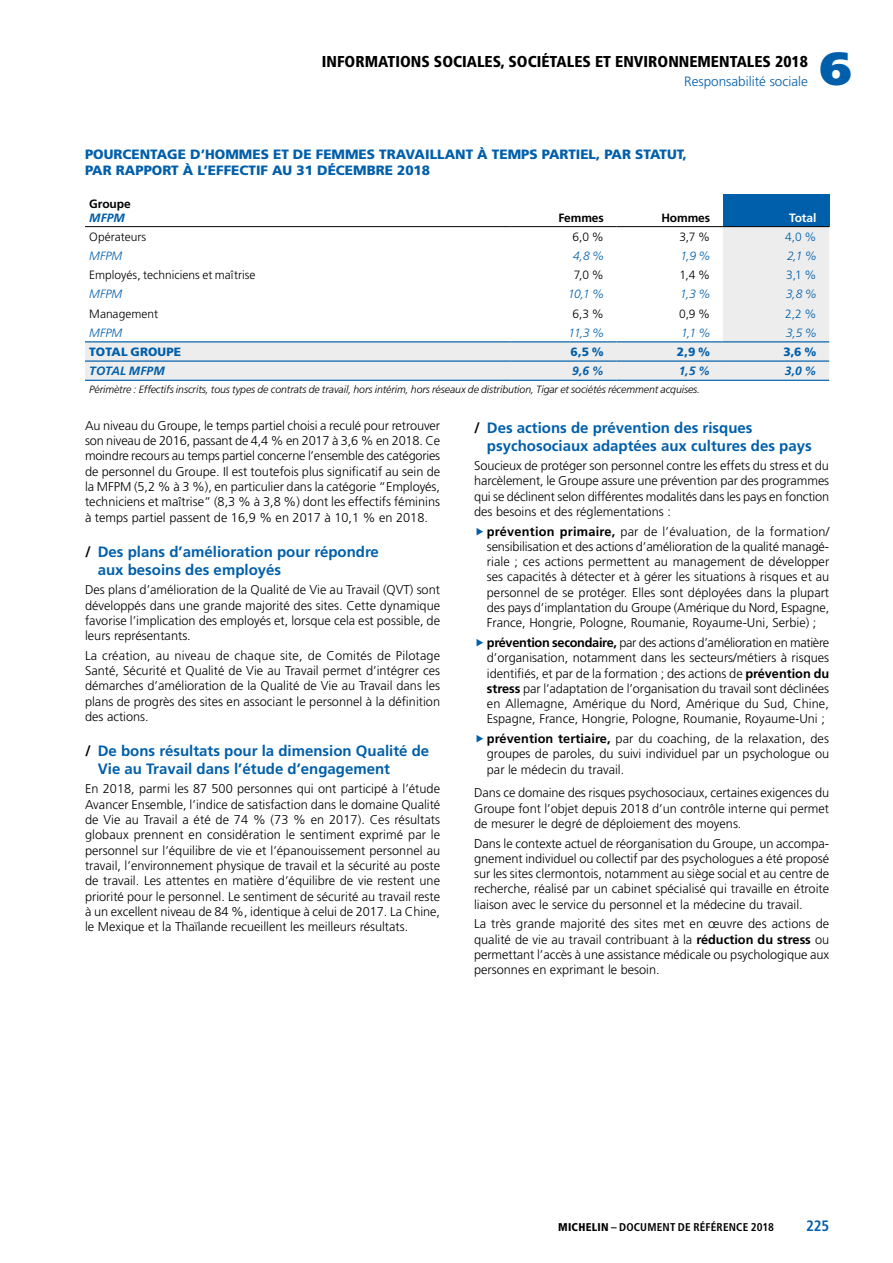
<style>
.page{position:relative;width:893px;height:1263px;background:#fff}
.page>*{position:absolute;margin:0;border:0;box-sizing:border-box;transform-origin:0 0}
.t1{font:900 46.35px "Frutiger LT Std";color:#005faa}
.t2{font:900 condensed 15.75px "Frutiger LT Std";color:#000}
.t3{font:700 15px/18px "Frutiger LT Std";color:#005faa}
.t4{font:700 condensed 15px "Frutiger LT Std";color:#005faa}
.Table_Titre1{font:900 13.5px/16.2px "Frutiger LT Std";color:#005faa}
.t5{font:300 13.5px "Frutiger LT Std";color:#005faa}
.Texte{font:300 12.75px/15.3px "Frutiger LT Std";color:#000;text-align:justify}
.puce_intro_Text{font:300 12.75px/15.3px "Frutiger LT Std";color:#000;text-align:justify}
.Table{font:300 12px "Frutiger LT Std";color:#000}
.Table_Italique{font:italic 300 12px "Frutiger LT Std";letter-spacing:.01em;color:#005faa}
.Table_Total{font:900 12px "Frutiger LT Std";letter-spacing:.01em;color:#005faa}
.Table_Total-2{font:italic 700 12px "Frutiger LT Std";letter-spacing:.015em;color:#005faa}
.Table_Tetiere{font:700 12px "Frutiger LT Std";letter-spacing:-.01em;color:#000}
.Table-2{font:300 12px "Frutiger LT Std";color:#005faa}
.Table_TetiereAnnee{font:700 12px "Frutiger LT Std";letter-spacing:-.015em;color:#fff}
.Table_Tetiere-2{font:italic 700 12px "Frutiger LT Std";color:#005faa}
.t6{font:700 condensed 11.25px "Frutiger LT Std";letter-spacing:.015em;color:#000}
.Table_Note{font:italic 300 10.5px "Frutiger LT Std";letter-spacing:-.005em;color:#000}
.s1{color:#000}
.s2{font-weight:700}
.s3{font-weight:900}
</style>
<div class="page">
<div style="left:723px;top:194px;width:106px;height:33px;background:#005faa"></div>
<svg style="left:85px;top:227px;width:744px;height:153px"></svg>
<hr style="left:85px;top:380px;width:425px;height:1px;background:#005faa">
<hr style="left:510px;top:380px;width:107px;height:1px;background:#005faa">
<hr style="left:617px;top:380px;width:106px;height:1px;background:#005faa">
<hr style="left:723px;top:380px;width:106px;height:1px;background:#005faa">
<hr style="left:85px;top:341px;width:425px;height:1px;background:#005faa">
<hr style="left:85px;top:360px;width:425px;height:2px;background:#005faa">
<hr style="left:510px;top:341px;width:107px;height:1px;background:#005faa">
<hr style="left:510px;top:360px;width:107px;height:2px;background:#005faa">
<hr style="left:617px;top:341px;width:106px;height:1px;background:#005faa">
<hr style="left:617px;top:360px;width:106px;height:2px;background:#005faa">
<hr style="left:723px;top:341px;width:106px;height:1px;background:#005faa">
<hr style="left:723px;top:360px;width:106px;height:2px;background:#005faa">
<hr style="left:85px;top:226px;width:425px;height:1px;background:#000">
<hr style="left:510px;top:226px;width:107px;height:1px;background:#000">
<hr style="left:617px;top:226px;width:106px;height:1px;background:#000">
<hr style="left:723px;top:226px;width:106px;height:1px;background:#000">
<p class="t2" style="left:322px;top:52px;width:488px">INFORMATIONS SOCIALES, SOCIÉTALES ET ENVIRONNEMENTALES 2018</p>
<p class="t5" style="left:684px;top:73px;width:125px">Responsabilité sociale</p>
<h1 class="t1" style="left:820px;top:40px;width:33px">6</h1>
<p class="Table_Titre1" style="left:85px;top:146px;width:603px">POURCENTAGE D’HOMMES ET DE FEMMES TRAVAILLANT À TEMPS PARTIEL, PAR STATUT,<br>PAR RAPPORT À L’EFFECTIF AU 31 DÉCEMBRE 2018</p>
<p class="Table_Tetiere" style="left:89px;top:197px;width:43px">Groupe</p>
<p class="Table_Tetiere-2" style="left:89px;top:210px;width:37px">MFPM</p>
<p class="Table_Tetiere" style="left:558px;top:210px;width:47px">Femmes</p>
<p class="Table_Tetiere" style="left:661px;top:210px;width:50px">Hommes</p>
<p class="Table_TetiereAnnee" style="left:789px;top:210px;width:29px">Total</p>
<p class="Table" style="left:89px;top:230px;width:58px">Opérateurs</p>
<p class="Table" style="left:573px;top:230px;width:33px">6,0 %</p>
<p class="Table" style="left:679px;top:230px;width:32px">3,7 %</p>
<p class="Table-2" style="left:785px;top:230px;width:33px">4,0 %</p>
<p class="Table_Italique" style="left:89px;top:249px;width:34px">MFPM</p>
<p class="Table_Italique" style="left:573px;top:249px;width:32px">4,8 %</p>
<p class="Table_Italique" style="left:681px;top:249px;width:31px">1,9 %</p>
<p class="Table_Italique" style="left:787px;top:249px;width:31px">2,1 %</p>
<p class="Table" style="left:89px;top:268px;width:168px">Employés, techniciens et maîtrise</p>
<p class="Table" style="left:574px;top:268px;width:32px">7,0 %</p>
<p class="Table" style="left:679px;top:268px;width:32px">1,4 %</p>
<p class="Table-2" style="left:786px;top:268px;width:32px">3,1 %</p>
<p class="Table_Italique" style="left:89px;top:287px;width:34px">MFPM</p>
<p class="Table_Italique" style="left:568px;top:287px;width:37px">10,1 %</p>
<p class="Table_Italique" style="left:680px;top:287px;width:31px">1,3 %</p>
<p class="Table_Italique" style="left:786px;top:287px;width:32px">3,8 %</p>
<p class="Table" style="left:89px;top:307px;width:70px">Management</p>
<p class="Table" style="left:572px;top:307px;width:33px">6,3 %</p>
<p class="Table" style="left:679px;top:307px;width:32px">0,9 %</p>
<p class="Table-2" style="left:785px;top:307px;width:33px">2,2 %</p>
<p class="Table_Italique" style="left:89px;top:326px;width:34px">MFPM</p>
<p class="Table_Italique" style="left:569px;top:326px;width:37px">11,3 %</p>
<p class="Table_Italique" style="left:681px;top:326px;width:30px">1,1 %</p>
<p class="Table_Italique" style="left:786px;top:326px;width:32px">3,5 %</p>
<p class="Table_Total" style="left:89px;top:344px;width:93px">TOTAL GROUPE</p>
<p class="Table_Total" style="left:570px;top:344px;width:35px">6,5 %</p>
<p class="Table_Total" style="left:677px;top:344px;width:35px">2,9 %</p>
<p class="Table_Total" style="left:783px;top:344px;width:35px">3,6 %</p>
<p class="Table_Total-2" style="left:89px;top:364px;width:77px">TOTAL MFPM</p>
<p class="Table_Total-2" style="left:572px;top:364px;width:33px">9,6 %</p>
<p class="Table_Total-2" style="left:679px;top:364px;width:33px">1,5 %</p>
<p class="Table_Total-2" style="left:785px;top:364px;width:33px">3,0 %</p>
<p class="Table_Note" style="left:89px;top:384px;width:612px">Périmètre : Effectifs inscrits, tous types de contrats de travail, hors intérim, hors réseaux de distribution, Tigar et sociétés récemment acquises.</p>
<p class="Texte" style="left:85px;top:418px;width:357px">Au niveau du Groupe, le temps partiel choisi a reculé pour retrouver son niveau de 2016, passant de 4,4 % en 2017 à 3,6 % en 2018. Ce moindre recours au temps partiel concerne l’ensemble des catégories de personnel du Groupe. Il est toutefois plus significatif au sein de la MFPM (5,2 % à 3 %), en particulier dans la catégorie “Employés, techniciens et maîtrise” (8,3 % à 3,8 %) dont les effectifs féminins à temps partiel passent de 16,9 % en 2017 à 10,1 % en 2018.</p>
<p class="t3" style="left:98px;top:542px;width:283px;text-indent:-13px"><span class="s1">/</span> Des plans d’amélioration pour répondre aux besoins des employés</p>
<p class="Texte" style="left:85px;top:582px;width:357px">Des plans d’amélioration de la Qualité de Vie au Travail (QVT) sont développés dans une grande majorité des sites. Cette dynamique favorise l’implication des employés et, lorsque cela est possible, de leurs représentants.</p>
<p class="Texte" style="left:85px;top:648px;width:357px">La création, au niveau de chaque site, de Comités de Pilotage Santé, Sécurité et Qualité de Vie au Travail permet d’intégrer ces démarches d’amélioration de la Qualité de Vie au Travail dans les plans de progrès des sites en associant le personnel à la définition des actions.</p>
<p class="t3" style="left:98px;top:742px;width:333px;text-indent:-13px"><span class="s1">/</span> De bons résultats pour la dimension Qualité de<br>Vie au Travail dans l’étude d’engagement</p>
<p class="Texte" style="left:85px;top:781px;width:357px">En 2018, parmi les 87 500 personnes qui ont participé à l’étude Avancer Ensemble, l’indice de satisfaction dans le domaine Qualité de Vie au Travail a été de 74 % (73 % en 2017). Ces résultats globaux prennent en considération le sentiment exprimé par le personnel sur l’équilibre de vie et l’épanouissement personnel au travail, l’environnement physique de travail et la sécurité au poste de travail. Les attentes en matière d’équilibre de vie restent une priorité pour le personnel. Le sentiment de sécurité au travail reste à un excellent niveau de 84 %, identique à celui de 2017. La Chine, le Mexique et la Thaïlande recueillent les meilleurs résultats.</p>
<p class="t3" style="left:487px;top:418px;width:326px;text-indent:-13px"><span class="s1">/</span> Des actions de prévention des risques psychosociaux adaptées aux cultures des pays</p>
<p class="puce_intro_Text" style="left:474px;top:458px;width:357px">Soucieux de protéger son personnel contre les effets du stress et du harcèlement, le Groupe assure une prévention par des programmes qui se déclinent selon différentes modalités dans les pays en fonction des besoins et des réglementations :</p>
<p class="Texte" style="left:487px;top:524px;width:344px"><span class="s2">prévention primaire,</span> par de l’évaluation, de la formation/ sensibilisation et des actions d’amélioration de la qualité managé&shy;riale ; ces actions permettent au management de développer ses capacités à détecter et à gérer les situations à risques et au personnel de se protéger. Elles sont déployées dans la plupart des pays d’implantation du Groupe (Amérique du Nord, Espagne, France, Hongrie, Pologne, Roumanie, Royaume-Uni, Serbie) ;</p>
<p class="Texte" style="left:487px;top:635px;width:344px"><span class="s2">prévention secondaire,</span> par des actions d’amélioration en matière d’organisation, notamment dans les secteurs/métiers à risques identifiés, et par de la formation ; des actions de <span class="s2">prévention du stress</span> par l’adaptation de l’organisation du travail sont déclinées en Allemagne, Amérique du Nord, Amérique du Sud, Chine, Espagne, France, Hongrie, Pologne, Roumanie, Royaume-Uni ;</p>
<p class="Texte" style="left:487px;top:731px;width:344px"><span class="s2">prévention tertiaire,</span> par du coaching, de la relaxation, des groupes de paroles, du suivi individuel par un psychologue ou par le médecin du travail.</p>
<p class="Texte" style="left:474px;top:785px;width:357px">Dans ce domaine des risques psychosociaux, certaines exigences du Groupe font l’objet depuis 2018 d’un contrôle interne qui permet de mesurer le degré de déploiement des moyens.</p>
<p class="Texte" style="left:474px;top:836px;width:357px">Dans le contexte actuel de réorganisation du Groupe, un accompa&shy;gnement individuel ou collectif par des psychologues a été proposé sur les sites clermontois, notamment au siège social et au centre de recherche, réalisé par un cabinet spécialisé qui travaille en étroite liaison avec le service du personnel et la médecine du travail.</p>
<p class="Texte" style="left:474px;top:916px;width:357px">La très grande majorité des sites met en œuvre des actions de qualité de vie au travail contribuant à la <span class="s2">réduction du stress</span> ou permettant l’accès à une assistance médicale ou psychologique aux personnes en exprimant le besoin.</p>
<p class="t6" style="left:558px;top:1220px;width:217px"><span class="s3">MICHELIN</span> – DOCUMENT DE RÉFÉRENCE 2018</p>
<p class="t4" style="left:806px;top:1216px;width:25px">225</p>
</div>
